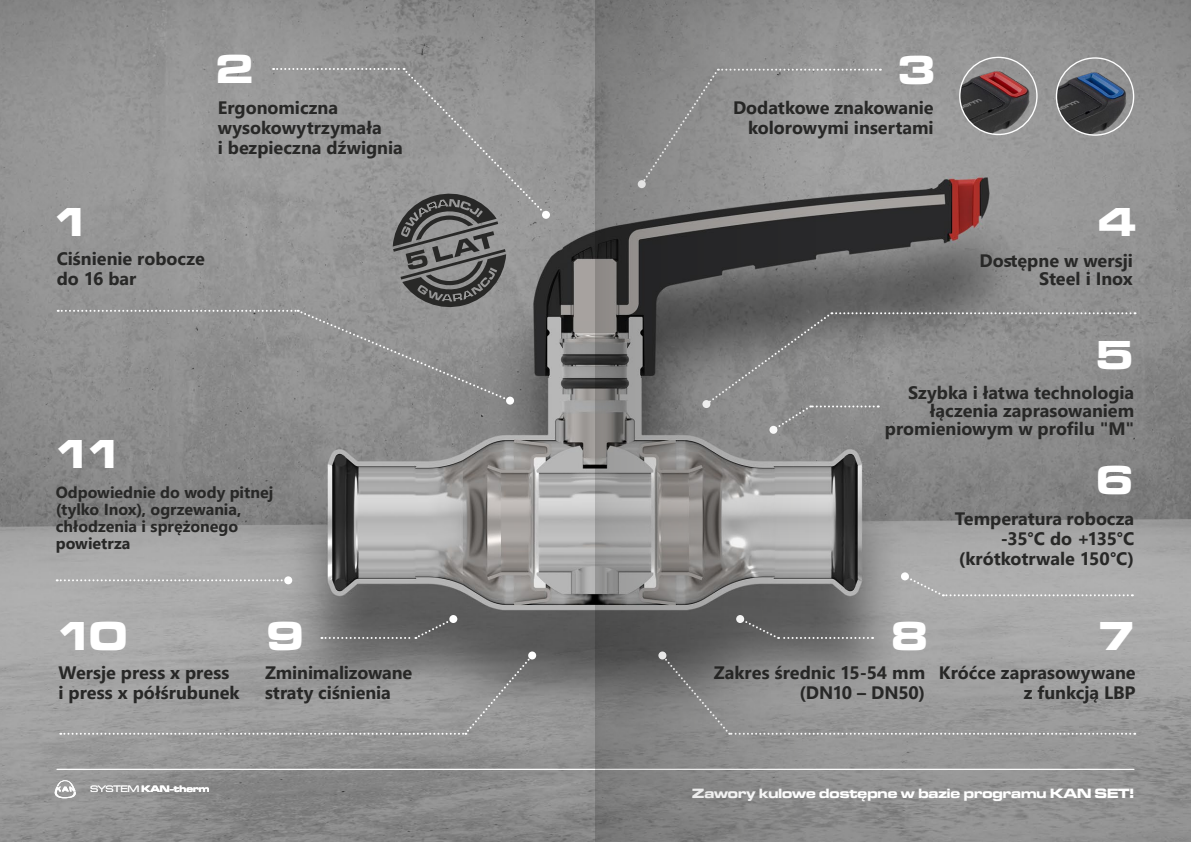
<style>
.page{position:relative;width:1191px;height:842px;background:#fff}
.page>*{position:absolute;margin:0;border:0;box-sizing:border-box;transform-origin:0 0}
.t1{font:42px "Microgramma D Bol Ext";color:#fff}
.t2{font:700 18px/20px "Segoe UI";color:#282827;text-align:right}
.t3{font:700 16px/17px "Segoe UI";color:#282827}
.t4{font:14px "Microgramma D Bol Ext";color:#fff}
.t5{font:9.6px "Microgramma D Bol Ext";color:#fff}
.s1{font-family:"Microgramma D Med Ext"}
</style>
<div class="page">
<img style="left:0;top:0;width:1191px;height:842px">
<svg style="left:57px;top:579px;width:227px;height:2px"></svg>
<div style="left:284px;top:576px;width:8px;height:8px;background:#fff;border-radius:50%"></div>
<div style="left:542px;top:211px;width:8px;height:8px;background:#fff;border-radius:50%"></div>
<svg style="left:321px;top:617px;width:133px;height:22px;background:#696969"></svg>
<div style="left:449px;top:615px;width:8px;height:8px;background:#fff;border-radius:50%"></div>
<svg style="left:816px;top:617px;width:57px;height:22px"></svg>
<div style="left:904px;top:574px;width:228px;height:22px;background:#aeaeae"></div>
<div style="left:901px;top:572px;width:8px;height:8px;background:#fff;border-radius:50%"></div>
<div style="left:816px;top:69px;width:65px;height:116px;background:#9e9e9e"></div>
<svg style="left:506px;top:397px;width:8px;height:8px"></svg>
<svg style="left:816px;top:312px;width:319px;height:119px;background:#8c8c8c"></svg>
<svg style="left:816px;top:654px;width:319px;height:81px;background:#9c9c9c"></svg>
<svg style="left:60px;top:654px;width:474px;height:81px;background:#999"></svg>
<div style="left:528px;top:651px;width:8px;height:8px;background:#fff;border-radius:50%"></div>
<hr style="left:57px;top:769px;width:1077px;height:1px;background:#fff">
<svg style="left:55px;top:779px;width:21px;height:19px"></svg>
<svg style="left:58px;top:68px;width:489px;height:334px;background:#909090"></svg>
<img style="left:959px;top:57px;width:78px;height:77px;border-radius:39px">
<div style="left:959px;top:57px;width:78px;height:78px;border:1px solid #fff;border-radius:50%"></div>
<img style="left:1056px;top:58px;width:77px;height:77px;border-radius:39px">
<div style="left:1055px;top:57px;width:79px;height:79px;border:1px solid #fff;border-radius:50%"></div>
<svg style="left:595px;top:0;width:221px;height:842px;background:#7d7d7d"></svg>
<h1 class="t1" style="left:215px;top:41px;width:40px">2</h1>
<h1 class="t1" style="left:897px;top:42px;width:40px">3</h1>
<p class="t2" style="left:218px;top:96px;width:187px;text-align:left">Ergonomiczna wysokowytrzymała<br>i bezpieczna dźwignia</p>
<p class="t2" style="left:733px;top:96px;width:202px">Dodatkowe znakowanie kolorowymi insertami</p>
<h1 class="t1" style="left:52px;top:193px;width:40px">1</h1>
<h1 class="t1" style="left:1097px;top:193px;width:40px">4</h1>
<p class="t2" style="left:57px;top:247px;width:150px;text-align:left">Ciśnienie robocze do 16 bar</p>
<p class="t2" style="left:979px;top:250px;width:155px;line-height:18px">Dostępne w wersji<br>Steel i Inox</p>
<h1 class="t1" style="left:1095px;top:327px;width:40px">5</h1>
<h1 class="t1" style="left:54px;top:426px;width:71px">11</h1>
<p class="t3" style="left:56px;top:483px;width:219px">Odpowiednie do wody pitnej (tylko Inox), ogrzewania, chłodzenia i sprężonego powietrza</p>
<p class="t2" style="left:885px;top:383px;width:251px;line-height:18px">Szybka i łatwa technologia łączenia zaprasowaniem promieniowym w profilu "M"</p>
<h1 class="t1" style="left:1095px;top:452px;width:40px">6</h1>
<p class="t2" style="left:954px;top:507px;width:181px">Temperatura robocza -35°C do +135°C (krótkotrwale 150°C)</p>
<h1 class="t1" style="left:56px;top:607px;width:73px">10</h1>
<h1 class="t1" style="left:266px;top:607px;width:40px">9</h1>
<h1 class="t1" style="left:890px;top:607px;width:40px">8</h1>
<h1 class="t1" style="left:1097px;top:607px;width:40px">7</h1>
<p class="t2" style="left:58px;top:661px;width:183px;text-align:left">Wersje press x press<br>i press x półśrubunek</p>
<p class="t2" style="left:265px;top:661px;width:149px;text-align:left">Zminimalizowane straty ciśnienia</p>
<p class="t2" style="left:713px;top:661px;width:213px">Zakres średnic 15-54 mm (DN10 – DN50)</p>
<p class="t2" style="left:939px;top:661px;width:198px">Króćce zaprasowywane z funkcją LBP</p>
<p class="t5" style="left:90px;top:783px;width:121px"><span class="s1">SYSTEM</span> KAN-therm</p>
<p class="t4" style="left:692px;top:784px;width:443px">Zawory kulowe dostępne w bazie programu KAN SET!</p>
</div>
